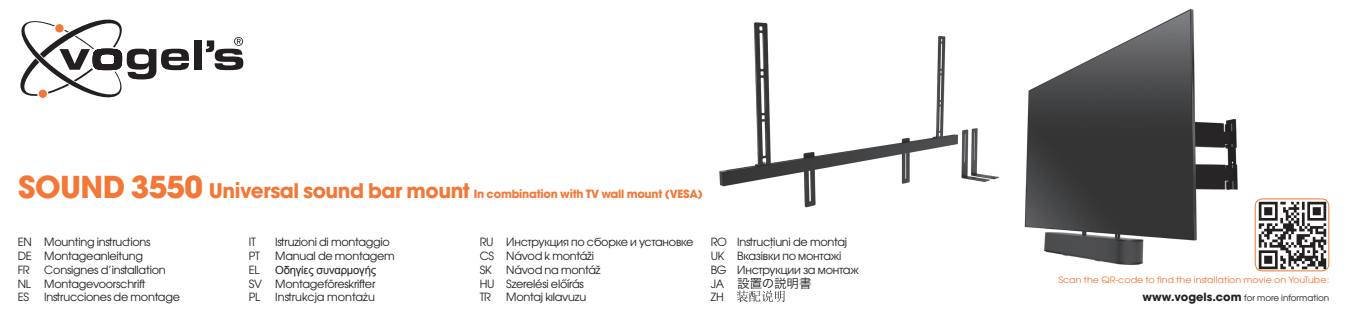
<style>
.page{position:relative;width:1347px;height:319px;background:#fff}
.page>*{position:absolute;margin:0;border:0;box-sizing:border-box;transform-origin:0 0}
.t1{font:12.5px "Hira Kaku Pro N W3";color:#231f20}
.t2{font:11.25px/13.8px "Avant Garde Gothic Bk ITC";letter-spacing:-.02em;color:#231f20}
.t3{font:11.25px "Avant Garde Gothic Bd ITC";letter-spacing:-.02em;color:#f37736}
.t4{font:11.25px "Arial";letter-spacing:-.02em;color:#231f20}
.t5{font:11.25px "Avant Garde Gothic Bk ITC";color:#231f20}
.t6{font:8.75px "Avant Garde Gothic Bk ITC";color:#f37736;scale:1.09 1}
.t7{font:8.75px "Avant Garde Gothic Bk ITC";color:#231f20}
.s1{font-size:30px}
.s2{font-size:20px}
.s3{font-family:"Avant Garde Gothic Bk ITC";font-size:11.25px}
.s4{font-family:"Avant Garde Gothic Bd ITC";font-size:11.25px}
</style>
<div class="page">
<svg style="left:20px;top:20px;width:169px;height:78px"></svg>
<div style="left:194px;top:40px;width:8px;height:30px;background:#231f20"></div>
<svg style="left:206px;top:37px;width:37px;height:33px"></svg>
<img style="left:719px;top:22px;width:280px;height:186px">
<img style="left:1024px;top:9px;width:256px;height:263px">
<svg style="left:737px;top:290px;width:47px;height:12px"></svg>
<img style="left:1255px;top:199px;width:73px;height:72px">
<div style="left:1254px;top:198px;width:75px;height:73px;border:1px solid #f37736;border-radius:7px"></div>
<p class="t3" style="left:18px;top:186px;width:686px"><span class="s1">SOUND 3550</span> <span class="s2">Universal sound bar mount</span> In combination with TV wall mount (VESA)</p>
<p class="t2" style="left:18px;top:235px;width:134px">EN Mounting instructions<br>DE Montageanleitung<br>FR</p>
<p class="t2" style="left:18px;top:263px;width:149px;text-indent:27px">Consignes d’installation<br>NL Montagevoorschrift<br>ES</p>
<p class="t2" style="left:44px;top:290px;width:137px">Instrucciones de montage</p>
<p class="t2" style="left:249px;top:235px;width:9px">IT</p>
<p class="t2" style="left:275px;top:235px;width:116px">Istruzioni di montaggio</p>
<p class="t2" style="left:249px;top:249px;width:13px">PT</p>
<p class="t2" style="left:275px;top:249px;width:121px">Manual de montagem</p>
<p class="t2" style="left:249px;top:263px;width:13px">EL</p>
<p class="t4" style="left:275px;top:262px;width:102px">Οδηγίες συναρμογής</p>
<p class="t2" style="left:249px;top:276px;width:128px">SV Montageföreskrifter<br>PL</p>
<p class="t5" style="left:275px;top:290px;width:101px">Instrukcja montażu</p>
<p class="t2" style="left:480px;top:235px;width:215px">RU Инструкция по сборке и установке<br>CS Návod k montáži<br>SK</p>
<p class="t2" style="left:480px;top:263px;width:122px;text-indent:27px">Návod na montáž<br>HU Szerelési előírás<br>TR</p>
<p class="t2" style="left:506px;top:290px;width:82px">Montaj kılavuzu</p>
<p class="t2" style="left:710px;top:235px;width:150px">RO Instrucţiuni de montaj<br>UK Вказівки по монтажі<br>BG Инструкции за монтаж</p>
<p class="t1" style="left:710px;top:272px;width:102px"><span class="s3">JA</span> 設置の説明書</p>
<p class="t2" style="left:710px;top:290px;width:15px">ZH</p>
<p class="t6" style="left:1058px;top:275px;width:250px">Scan the QR-code to find the installation movie on YouTube:</p>
<p class="t7" style="left:1142px;top:292px;width:188px"><span class="s4">www.vogels.com</span> for more information</p>
</div>
